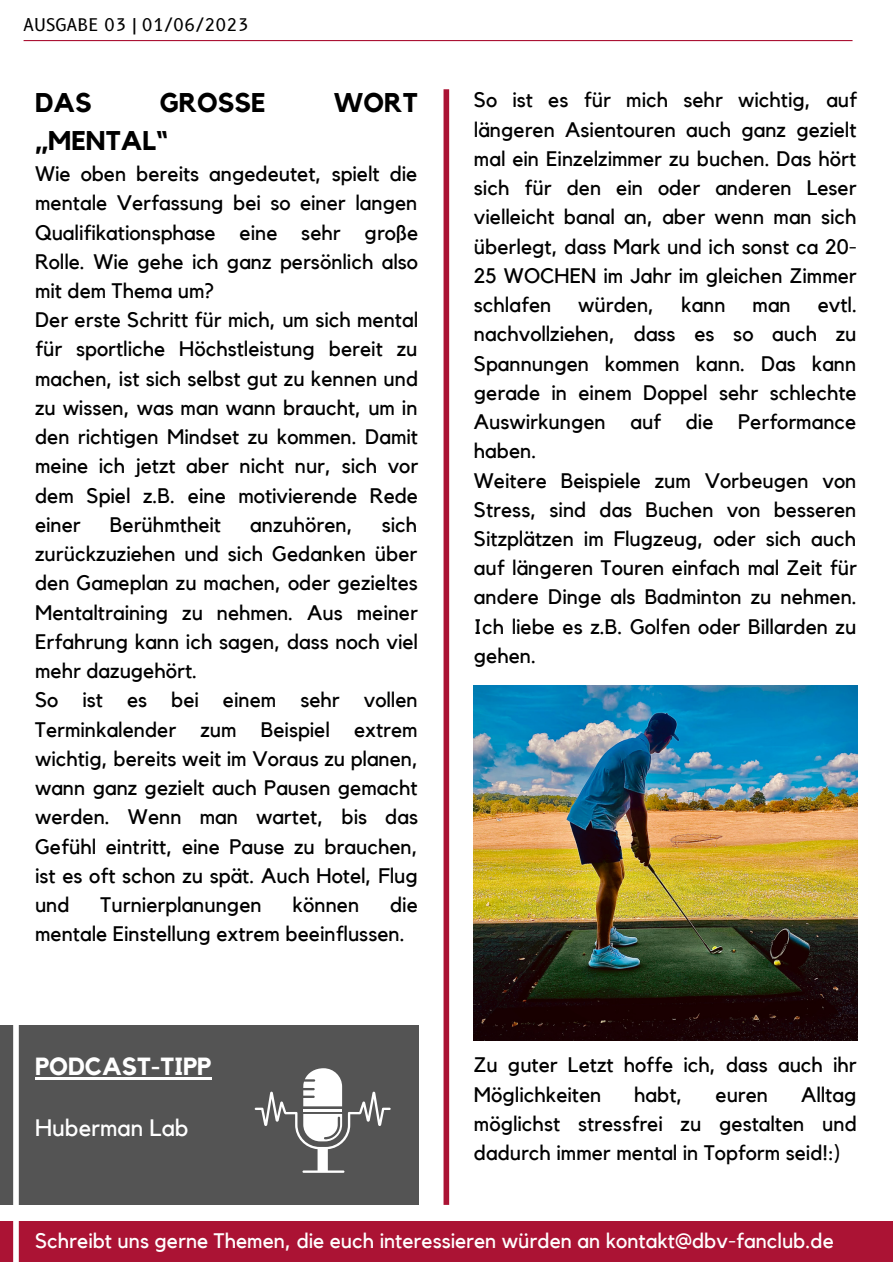
<style>
.page{position:relative;width:893px;height:1264px;background:#fff}
.page>*{position:absolute;margin:0;border:0;box-sizing:border-box;transform-origin:0 0}
.t1{font:700 27px "Kollektif";color:#000}
.t2{font:700 24.75px "Kollektif";color:#fff}
.t3{font:23.7px "Kollektif";color:#fff}
.t4{font:21px/29.2px "Kollektif";color:#000;text-align:justify}
.t5{font:21px "Kollektif";color:#fff}
.t6{font:16.95px "B612";color:#000}
</style>
<div class="page">
<div style="left:0;top:1221px;width:892px;height:41px;background:#ab1334"></div>
<div style="left:0;top:1025px;width:419px;height:179px;background:#545454"></div>
<div style="left:443px;top:89px;width:6px;height:1115px;background:#ab1334"></div>
<hr style="left:24px;top:40px;width:828px;height:1px;background:#ab1334">
<div style="left:13px;top:779px;width:6px;height:483px;background:#fff"></div>
<img style="left:474px;top:685px;width:383px;height:355px">
<svg style="left:255px;top:1068px;width:135px;height:104px"></svg>
<hr style="left:35px;top:1077px;width:176px;height:2px;background:#fff">
<p class="t6" style="left:23px;top:15px;width:227px">AUSGABE 03 | 01/06/2023</p>
<p class="t1" style="left:35px;top:91px;width:58px">DAS</p>
<p class="t1" style="left:160px;top:91px;width:107px">GROSSE</p>
<p class="t1" style="left:334px;top:91px;width:85px">WORT</p>
<p class="t1" style="left:35px;top:128px;width:134px">„MENTAL“</p>
<p class="t4" style="left:35px;top:160px;width:384px">Wie oben bereits angedeutet, spielt die mentale Verfassung bei so einer langen Qualifikationsphase eine sehr große Rolle. Wie gehe ich ganz persönlich also mit dem Thema um?</p>
<p class="t4" style="left:35px;top:306px;width:384px">Der erste Schritt für mich, um sich mental für sportliche Höchstleistung bereit zu machen, ist sich selbst gut zu kennen und zu wissen, was man wann braucht, um in den richtigen Mindset zu kommen. Damit meine ich jetzt aber nicht nur, sich vor dem Spiel z.B. eine motivierende Rede einer</p>
<p class="t4" style="left:35px;top:511px;width:384px;text-indent:347px">sich zurückzuziehen und sich Gedanken über den Gameplan zu machen, oder gezieltes Mentaltraining zu nehmen. Aus meiner Erfahrung kann ich sagen, dass noch viel mehr dazugehört.</p>
<p class="t4" style="left:35px;top:686px;width:384px">So ist es bei einem sehr vollen Terminkalender zum Beispiel extrem wichtig, bereits weit im Voraus zu planen, wann ganz gezielt auch Pausen gemacht werden. Wenn man wartet, bis das Gefühl eintritt, eine Pause zu brauchen, ist es oft schon zu spät. Auch Hotel, Flug und</p>
<p class="t4" style="left:110px;top:511px;width:113px">Berühmtheit</p>
<p class="t4" style="left:250px;top:511px;width:104px">anzuhören,</p>
<p class="t4" style="left:35px;top:890px;width:384px;text-indent:355px">die mentale Einstellung extrem beeinflussen.</p>
<p class="t4" style="left:101px;top:890px;width:162px">Turnierplanungen</p>
<p class="t4" style="left:292px;top:890px;width:68px">können</p>
<p class="t2" style="left:35px;top:1054px;width:177px">PODCAST-TIPP</p>
<p class="t3" style="left:35px;top:1116px;width:155px">Huberman Lab</p>
<p class="t4" style="left:474px;top:86px;width:385px">So ist es für mich sehr wichtig, auf längeren Asientouren auch ganz gezielt mal ein Einzelzimmer zu buchen. Das hört sich für den ein oder anderen Leser vielleicht banal an, aber wenn man sich überlegt, dass Mark und ich sonst ca 20- 25 WOCHEN im Jahr im gleichen Zimmer schlafen</p>
<p class="t4" style="left:474px;top:291px;width:384px;text-indent:344px">evtl. nachvollziehen, dass es so auch zu Spannungen kommen kann. Das kann gerade in einem Doppel sehr schlechte Auswirkungen auf die Performance haben.</p>
<p class="t4" style="left:474px;top:466px;width:384px">Weitere Beispiele zum Vorbeugen von Stress, sind das Buchen von besseren Sitzplätzen im Flugzeug, oder sich auch auf längeren Touren einfach mal Zeit für andere Dinge als Badminton zu nehmen.<br>Ich liebe es z.B. Golfen oder Billarden zu gehen.</p>
<p class="t4" style="left:578px;top:291px;width:78px">würden,</p>
<p class="t4" style="left:681px;top:291px;width:46px">kann</p>
<p class="t4" style="left:752px;top:291px;width:40px">man</p>
<p class="t4" style="left:474px;top:1051px;width:384px">Zu guter Letzt hoffe ich, dass auch ihr<br>Möglichkeiten</p>
<p class="t4" style="left:474px;top:1080px;width:384px;text-indent:327px">Alltag möglichst stressfrei zu gestalten und dadurch immer mental in Topform seid!:)</p>
<p class="t4" style="left:634px;top:1080px;width:50px">habt,</p>
<p class="t4" style="left:715px;top:1080px;width:54px">euren</p>
<p class="t5" style="left:35px;top:1230px;width:800px">Schreibt uns gerne Themen, die euch interessieren würden an kontakt@dbv-fanclub.de</p>
</div>
